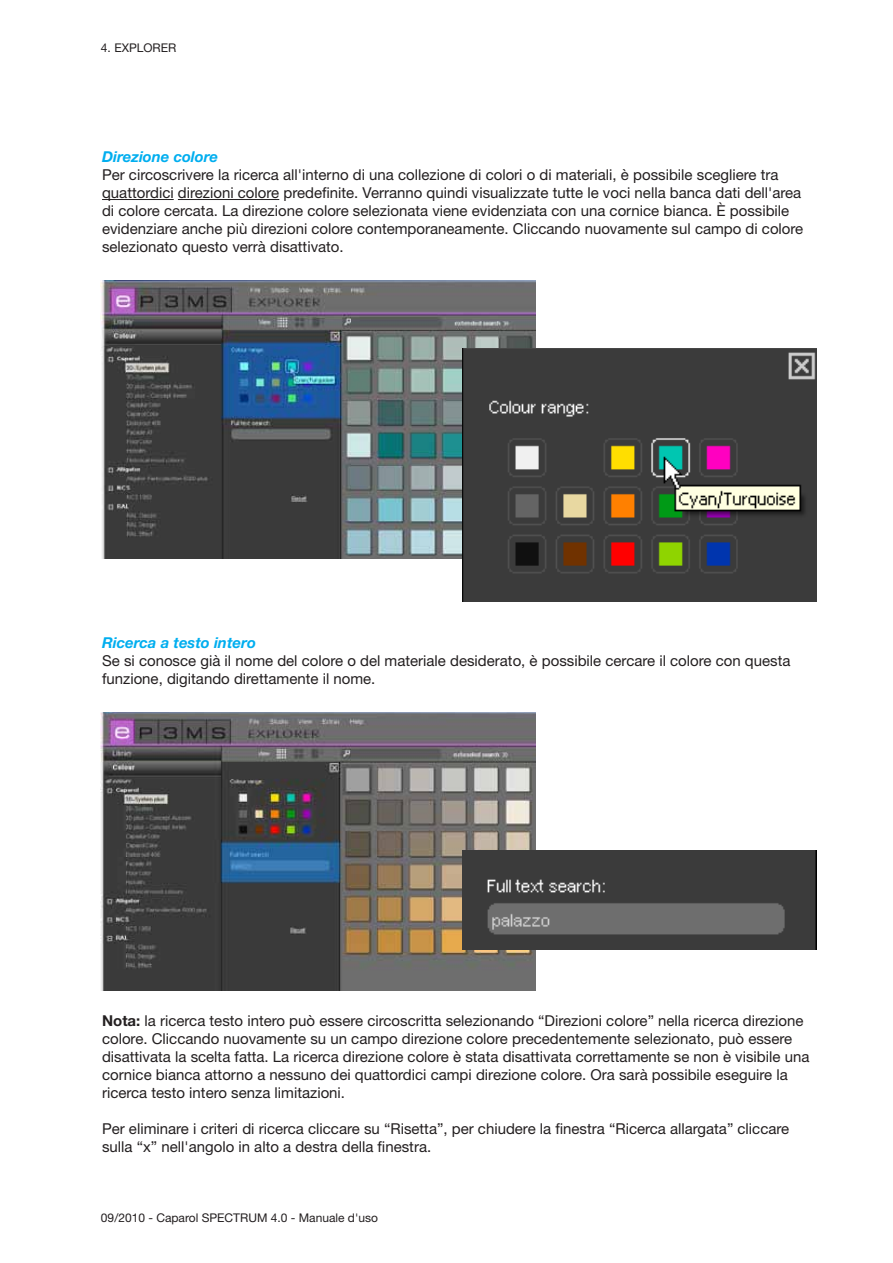
<style>
.page{position:relative;width:893px;height:1263px;background:#fff}
.page>*{position:absolute;margin:0;border:0;box-sizing:border-box;transform-origin:0 0}
.t1{font:15px/18px "Helvetica Neue LT";color:#231f20}
.t2{font:italic 700 15px "Helvetica Neue LT";color:#00aeef}
.t3{font:12px "Helvetica Neue LT";color:#231f20}
.s1{font-weight:700}
</style>
<div class="page">
<hr style="left:102px;top:199px;width:72px;height:1px;background:#231f20">
<hr style="left:178px;top:199px;width:101px;height:1px;background:#231f20">
<img style="left:101px;top:281px;width:434px;height:278px">
<img style="left:101px;top:712px;width:434px;height:278px">
<img style="left:463px;top:348px;width:353px;height:254px">
<img style="left:463px;top:851px;width:353px;height:98px">
<p class="t3" style="left:101px;top:41px;width:77px">4. EXPLORER</p>
<p class="t2" style="left:102px;top:147px;width:118px">Direzione colore</p>
<p class="t1" style="left:102px;top:165px;width:703px">Per circoscrivere la ricerca all'interno di una collezione di colori o di materiali, è possibile scegliere tra quattordici direzioni colore predefinite. Verranno quindi visualizzate tutte le voci nella banca dati dell'area di colore cercata. La direzione colore selezionata viene evidenziata con una cornice bianca. È possibile evidenziare anche più direzioni colore contemporaneamente. Cliccando nuovamente sul campo di colore selezionato questo verrà disattivato.</p>
<p class="t2" style="left:102px;top:633px;width:155px">Ricerca a testo intero</p>
<p class="t1" style="left:102px;top:651px;width:690px">Se si conosce già il nome del colore o del materiale desiderato, è possibile cercare il colore con questa funzione, digitando direttamente il nome.</p>
<p class="t1" style="left:102px;top:1011px;width:709px"><span class="s1">Nota:</span> la ricerca testo intero può essere circoscritta selezionando “Direzioni colore” nella ricerca direzione colore. Cliccando nuovamente su un campo direzione colore precedentemente selezionato, può essere disattivata la scelta fatta. La ricerca direzione colore è stata disattivata correttamente se non è visibile una cornice bianca attorno a nessuno dei quattordici campi direzione colore. Ora sarà possibile eseguire la ricerca testo intero senza limitazioni.</p>
<p class="t1" style="left:102px;top:1119px;width:689px">Per eliminare i criteri di ricerca cliccare su “Risetta”, per chiudere la finestra “Ricerca allargata” cliccare sulla “x” nell'angolo in alto a destra della finestra.</p>
<p class="t3" style="left:101px;top:1210px;width:278px">09/2010 - Caparol SPECTRUM 4.0 - Manuale d'uso</p>
</div>
